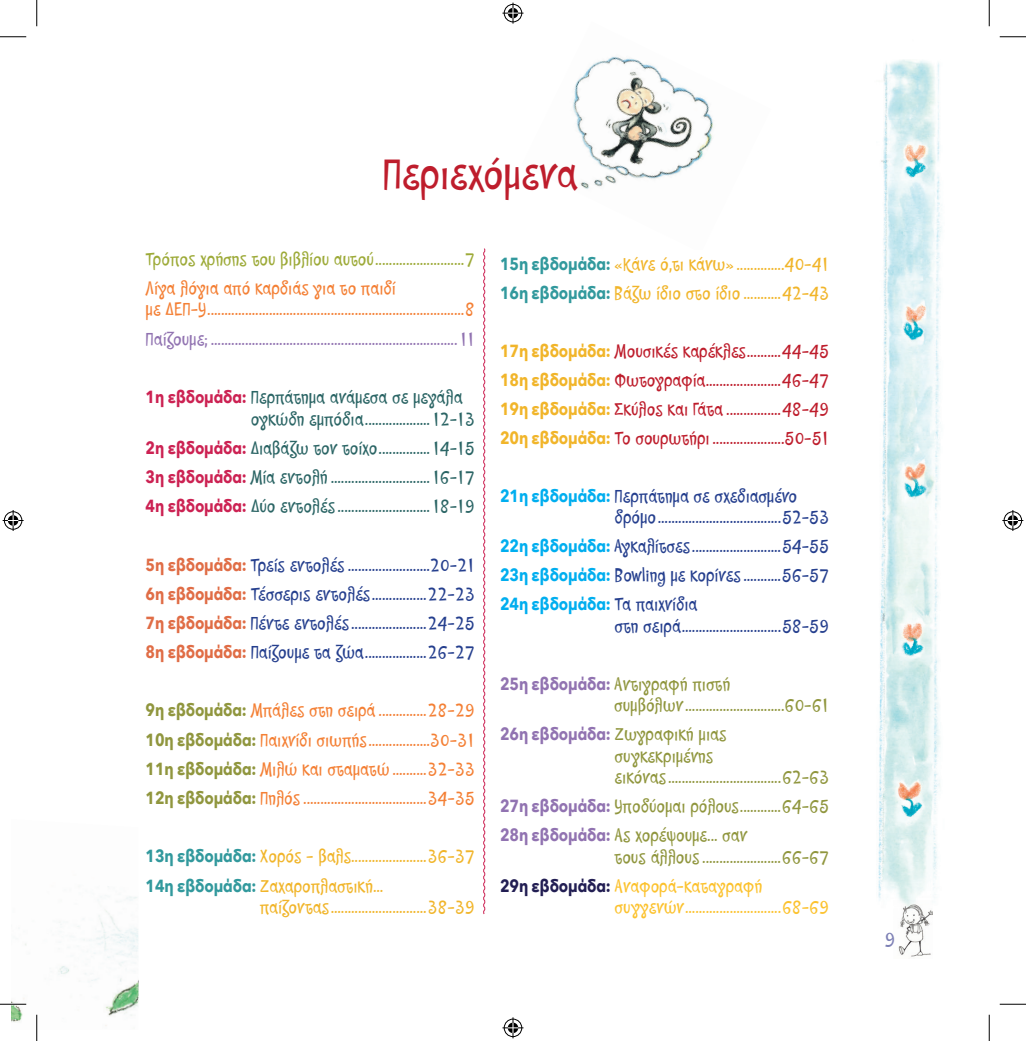
<style>
.page{position:relative;width:1026px;height:1041px;background:#fff}
.page>*{position:absolute;margin:0;border:0;box-sizing:border-box;transform-origin:0 0}
.t1{font:45.5px "PF Sugar";color:#be1d2c}
.t2{font:21px "PF Sugar";color:#7d80b5}
.t3{font:19.25px/29.2px "PF Sugar";color:#253f8e}
.t4{font:19.25px/29.2px "PF Sugar";color:#f48035}
.t5{font:19.25px/21.5px "PF Sugar";color:#90963e}
.t6{font:19.25px/29.2px "PF Sugar";color:#2b6565}
.t7{font:19.25px/29.2px "PF Sugar";color:#f1b52a}
.t8{font:19.25px/29.1px "PF Sugar";color:#be1d2c;text-align:justify}
.t9{font:19.25px "PF Sugar";color:#9173b1}
.t10{font:19.25px "PF Sugar";color:#9daa38}
.t11{font:19.25px "PF Sugar";color:#fcc22e}
.t12{font:700 17.5px "Avenir Next";letter-spacing:-.01em;color:#00aeef;scale:.85 1}
.s1{font-family:"Avenir Next";font-weight:700;font-size:17.5px;color:#cc2253}
.s2{font-family:"Avenir Next";font-weight:700;font-size:17.5px;color:#e06d46}
.s3{font-family:"Avenir Next";font-weight:700;font-size:17.5px;color:#90963e}
.s4{font-family:"Avenir Next";font-weight:700;font-size:17.5px;color:#32999d}
.s5{font-family:"Avenir Next";font-weight:700;font-size:17.5px;color:#f1b52a}
.s6{font-family:"Avenir Next";font-weight:700;font-size:17.5px;color:#00aeef}
.s7{font-family:"PF Sugar";font-weight:400;font-size:19.25px;color:#253f8e}
.s8{font-family:"Avenir Next";font-weight:700;font-size:17.5px;color:#9173b1}
.s9{font-family:"Avenir Next";font-weight:700;font-size:17.5px;color:#221e53}
.s10{color:#fcc22e}
</style>
<div class="page">
<img style="left:898px;top:922px;width:33px;height:35px">
<img style="left:573px;top:56px;width:140px;height:133px">
<svg style="left:483px;top:248px;width:3px;height:666px"></svg>
<img style="left:878px;top:59px;width:64px;height:863px">
<img style="left:12px;top:886px;width:126px;height:140px">
<hr style="left:0;top:1003px;width:26px;height:2px;background:#fff">
<hr style="left:36px;top:1015px;width:2px;height:26px;background:#fff">
<svg style="left:0;top:36px;width:26px;height:1px"></svg>
<svg style="left:1000px;top:36px;width:26px;height:1px"></svg>
<svg style="left:0;top:1004px;width:26px;height:1px"></svg>
<svg style="left:1000px;top:1004px;width:26px;height:1px"></svg>
<svg style="left:36px;top:0;width:1px;height:26px"></svg>
<svg style="left:36px;top:1015px;width:1px;height:26px"></svg>
<svg style="left:989px;top:0;width:1px;height:26px"></svg>
<svg style="left:989px;top:1015px;width:1px;height:26px"></svg>
<svg style="left:502px;top:3px;width:21px;height:21px"></svg>
<svg style="left:502px;top:1017px;width:21px;height:21px"></svg>
<svg style="left:3px;top:510px;width:21px;height:21px"></svg>
<svg style="left:1002px;top:510px;width:21px;height:21px"></svg>
<h1 class="t1" style="left:382px;top:148px;width:197px">Περιεχόμενα</h1>
<p class="t10" style="left:146px;top:248px;width:331px">Τρόπος χρήσης του βιβλίου αυτού..........................7</p>
<p class="t4" style="left:146px;top:277px;width:331px;line-height:21.7px">Λίγα λόγια από καρδιάς για το παιδί<br>με ΔΕΠ-Υ...........................................................................8</p>
<p class="t9" style="left:146px;top:328px;width:331px">Παίζουμε; ........................................................................11</p>
<p class="t6" style="left:251px;top:387px;width:225px;line-height:21.7px;text-indent:-105px"><span class="s1">1η εβδομάδα:</span> Περπάτημα ανάμεσα σε μεγάλα ογκώδη εμπόδια...................12-13</p>
<p class="t6" style="left:146px;top:434px;width:331px;text-align:justify"><span class="s1">2η εβδομάδα:</span> Διαβάζω τον τοίχο...............14-15<br><span class="s1">3η εβδομάδα:</span> Mία εντολή .............................16-17<br><span class="s1">4η εβδομάδα:</span> Δύο εντολές...........................18-19</p>
<p class="t3" style="left:146px;top:550px;width:330px;text-align:justify"><span class="s2">5η εβδομάδα:</span> Τρείς εντολές........................20-21<br><span class="s2">6η εβδομάδα:</span> Τέσσερις εντολές................22-23<br><span class="s2">7η εβδομάδα:</span> Πέντε εντολές......................24-25<br><span class="s2">8η εβδομάδα:</span> Παίζουμε τα ζώα..................26-27</p>
<p class="t4" style="left:146px;top:696px;width:331px;text-align:justify"><span class="s3">9η εβδομάδα:</span> Μπάλες στη σειρά ..............28-29<br><span class="s3">10η εβδομάδα:</span> Παιχνίδι σιωπής..................30-31<br><span class="s3">11η εβδομάδα:</span> Μιλώ και σταματώ..........32-33<br><span class="s3">12η εβδομάδα:</span> Πηλός....................................34-35</p>
<p class="t7" style="left:146px;top:842px;width:330px"><span class="s4">13η εβδομάδα:</span> Χορός - βαλς......................36-37<br><span class="s4">14η εβδομάδα:</span> Ζαχαροπλαστική...</p>
<p class="t7" style="left:260px;top:893px;width:216px">παίζοντας............................38-39</p>
<p class="t7" style="left:500px;top:250px;width:330px"><span class="s4">15η εβδομάδα:</span> «Κάνε ό,τι κάνω» ..............40-41<br><span class="s4">16η εβδομάδα:</span> Βάζω ίδιο στο ίδιο ...........42-43</p>
<p class="t8" style="left:500px;top:337px;width:330px"><span class="s5">17η εβδομάδα:</span> Μουσικές καρέκλες..........44-45<br><span class="s5">18η εβδομάδα:</span> Φωτογραφία......................46-47<br><span class="s5">19η εβδομάδα:</span> Σκύλος και Γάτα ................48-49<br><span class="s5">20η εβδομάδα:</span> Το σουρωτήρι .....................50-51</p>
<p class="t3" style="left:615px;top:485px;width:216px;line-height:21.5px;text-indent:-115px"><span class="s6">21η εβδομάδα:</span> Περπάτημα σε σχεδιασμένο δρόμο....................................52-53</p>
<p class="t3" style="left:500px;top:532px;width:330px"><span class="s6">22η εβδομάδα:</span> Αγκαλίτσες..........................54-55<br><span class="s6">23η εβδομάδα:</span> Bowling με κορίνες...........56-57</p>
<p class="t12" style="left:500px;top:589px;width:234px">24η εβδομάδα: <span class="s7">Τα παιχνίδια</span></p>
<p class="t3" style="left:615px;top:612px;width:216px">στη σειρά.............................58-59</p>
<p class="t5" style="left:614px;top:673px;width:216px;text-indent:-114px"><span class="s8">25η εβδομάδα:</span> Αντιγραφή πιστή συμβόλων.............................60-61</p>
<p class="t5" style="left:615px;top:724px;width:216px;text-indent:-115px"><span class="s8">26η εβδομάδα:</span> Ζωγραφική μιας συγκεκριμένης εικόνας.................................62-63</p>
<p class="t5" style="left:500px;top:792px;width:330px;line-height:29.1px"><span class="s8">27η εβδομάδα:</span> Υποδύομαι ρόλους............64-65<br><span class="s8">28η εβδομάδα:</span> Ας χορέψουμε... σαν</p>
<p class="t5" style="left:500px;top:843px;width:330px;line-height:29.1px;text-indent:115px">τους άλλους.......................66-67<br><span class="s9">29η εβδομάδα:</span> <span class="s10">Αναφορά-καταγραφή</span></p>
<p class="t11" style="left:615px;top:896px;width:216px">συγγενών............................68-69</p>
<p class="t2" style="left:885px;top:928px;width:12px">9</p>
</div>
